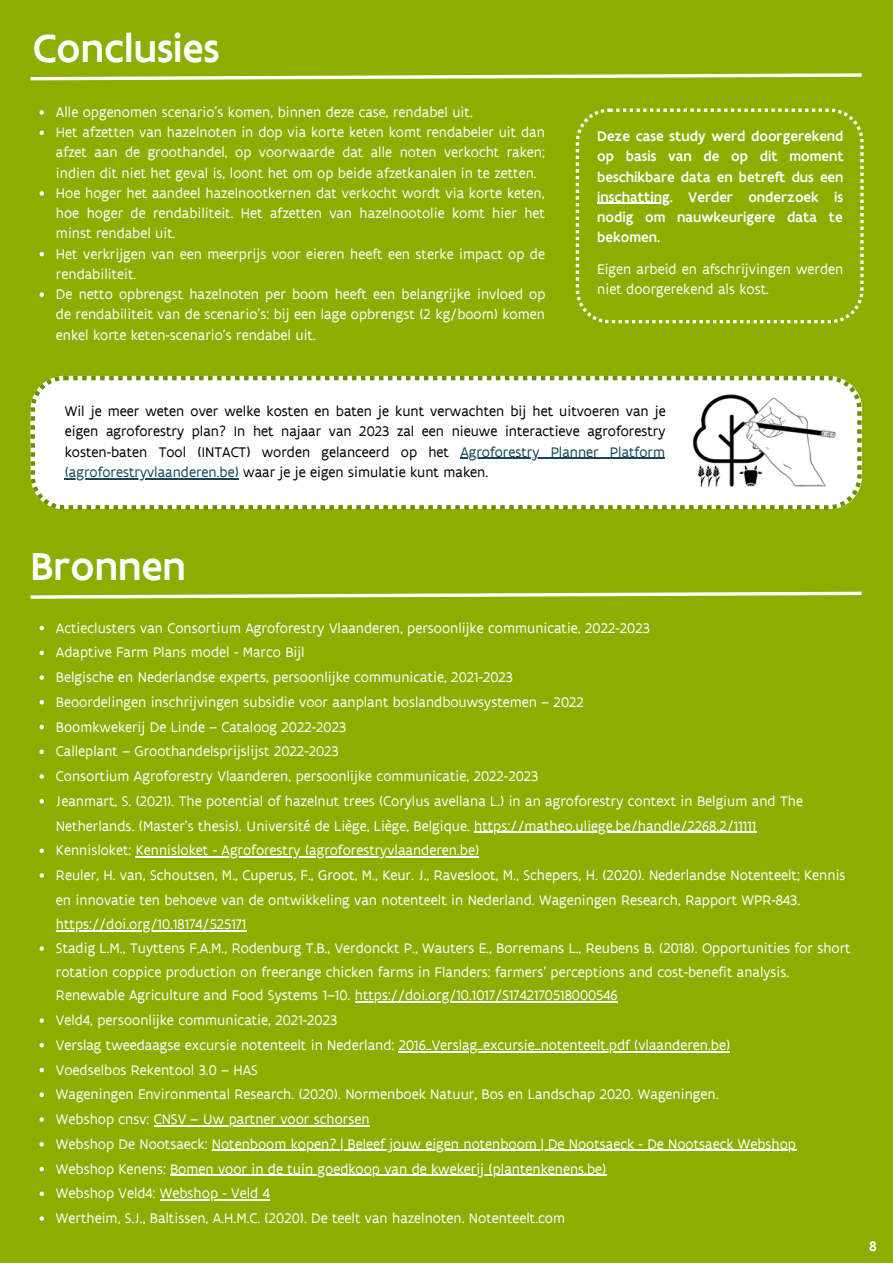
<style>
.page{position:relative;width:893px;height:1264px;background:#fff}
.page>*{position:absolute;margin:0;border:0;box-sizing:border-box;transform-origin:0 0}
.t1{font:500 42px "Flanders Art Sans";color:#fff}
.t2{font:15px/20.2px "Flanders Art Sans";color:#fff}
.t3{font:15px/20.2px "Flanders Art Sans";color:#000;text-align:justify}
.t4{font:500 15px/20.2px "Flanders Art Sans";color:#fff;text-align:justify}
.s1{color:#15465b}
</style>
<div class="page">
<div style="left:0;top:0;width:892px;height:1262px;background:#8bae00"></div>
<svg style="left:30px;top:591px;width:832px;height:8px"></svg>
<svg style="left:39px;top:626px;width:5px;height:4px"></svg>
<svg style="left:39px;top:650px;width:5px;height:5px"></svg>
<svg style="left:39px;top:675px;width:5px;height:4px"></svg>
<svg style="left:39px;top:700px;width:5px;height:4px"></svg>
<svg style="left:39px;top:724px;width:5px;height:5px"></svg>
<svg style="left:39px;top:749px;width:5px;height:5px"></svg>
<svg style="left:39px;top:774px;width:5px;height:4px"></svg>
<svg style="left:39px;top:799px;width:5px;height:4px"></svg>
<hr style="left:474px;top:831px;width:282px;height:1px;background:#fff">
<svg style="left:39px;top:848px;width:5px;height:5px"></svg>
<hr style="left:136px;top:856px;width:343px;height:1px;background:#fff">
<svg style="left:39px;top:873px;width:5px;height:4px"></svg>
<hr style="left:56px;top:930px;width:190px;height:1px;background:#fff">
<svg style="left:39px;top:946px;width:5px;height:4px"></svg>
<hr style="left:355px;top:1001px;width:262px;height:1px;background:#fff">
<svg style="left:39px;top:1018px;width:5px;height:4px"></svg>
<svg style="left:39px;top:1043px;width:5px;height:4px"></svg>
<hr style="left:398px;top:1050px;width:332px;height:2px;background:#fff">
<svg style="left:39px;top:1067px;width:5px;height:5px"></svg>
<svg style="left:39px;top:1092px;width:5px;height:5px"></svg>
<svg style="left:39px;top:1117px;width:5px;height:4px"></svg>
<hr style="left:154px;top:1125px;width:215px;height:1px;background:#fff">
<svg style="left:39px;top:1142px;width:5px;height:4px"></svg>
<hr style="left:212px;top:1149px;width:584px;height:1px;background:#fff">
<svg style="left:39px;top:1166px;width:5px;height:5px"></svg>
<hr style="left:170px;top:1174px;width:436px;height:1px;background:#fff">
<svg style="left:39px;top:1191px;width:5px;height:4px"></svg>
<hr style="left:160px;top:1199px;width:110px;height:1px;background:#fff">
<svg style="left:39px;top:1216px;width:5px;height:4px"></svg>
<svg style="left:30px;top:73px;width:832px;height:8px"></svg>
<svg style="left:575px;top:108px;width:288px;height:215px"></svg>
<hr style="left:597px;top:203px;width:72px;height:1px;background:#fff">
<svg style="left:39px;top:110px;width:5px;height:5px"></svg>
<svg style="left:39px;top:130px;width:5px;height:5px"></svg>
<svg style="left:39px;top:191px;width:5px;height:5px"></svg>
<svg style="left:39px;top:252px;width:5px;height:4px"></svg>
<svg style="left:39px;top:292px;width:5px;height:5px"></svg>
<div style="left:30px;top:376px;width:831px;height:133px;background:#fff"></div>
<hr style="left:460px;top:458px;width:205px;height:1px;background:#15465b">
<hr style="left:65px;top:478px;width:174px;height:1px;background:#15465b">
<img style="left:690px;top:390px;width:146px;height:104px">
<p class="t1" style="left:33px;top:22px;width:188px">Conclusies</p>
<p class="t2" style="left:56px;top:102px;width:418px">Alle opgenomen scenario's komen, binnen deze case, rendabel uit.</p>
<p class="t2" style="left:56px;top:122px;width:490px;text-align:justify">Het afzetten van hazelnoten in dop via korte keten komt rendabeler uit dan afzet aan de groothandel, op voorwaarde dat alle noten verkocht raken; indien dit niet het geval is, loont het om op beide afzetkanalen in te zetten.</p>
<p class="t2" style="left:56px;top:182px;width:490px;text-align:justify">Hoe hoger het aandeel hazelnootkernen dat verkocht wordt via korte keten, hoe hoger de rendabiliteit. Het afzetten van hazelnootolie komt hier het minst rendabel uit.</p>
<p class="t2" style="left:56px;top:243px;width:490px">Het verkrijgen van een meerprijs voor eieren heeft een sterke impact op de rendabiliteit.</p>
<p class="t2" style="left:56px;top:284px;width:491px;text-align:justify">De netto opbrengst hazelnoten per boom heeft een belangrijke invloed op de rendabiliteit van de scenario's: bij een lage opbrengst (2 kg/boom) komen enkel korte keten-scenario's rendabel uit.</p>
<p class="t4" style="left:597px;top:126px;width:248px">Deze case study werd doorgerekend op basis van de op dit moment beschikbare data en betreft dus een inschatting. Verder onderzoek is nodig om nauwkeurigere data te bekomen.</p>
<p class="t2" style="left:597px;top:258px;width:247px">Eigen arbeid en afschrijvingen werden niet doorgerekend als kost.</p>
<p class="t3" style="left:65px;top:401px;width:602px">Wil je meer weten over welke kosten en baten je kunt verwachten bij het uitvoeren van je eigen agroforestry plan? In het najaar van 2023 zal een nieuwe interactieve agroforestry kosten-baten Tool (INTACT) worden gelanceerd op het <span class="s1">Agroforestry Planner Platform (agroforestryvlaanderen.be)</span> waar je je eigen simulatie kunt maken.</p>
<p class="t1" style="left:30px;top:540px;width:157px">Bronnen</p>
<p class="t2" style="left:56px;top:617px;width:595px">Actieclusters van Consortium Agroforestry Vlaanderen, persoonlijke communicatie, 2022-2023</p>
<p class="t2" style="left:56px;top:642px;width:250px">Adaptive Farm Plans model - Marco Bijl</p>
<p class="t2" style="left:56px;top:666px;width:458px">Belgische en Nederlandse experts, persoonlijke communicatie, 2021-2023</p>
<p class="t2" style="left:56px;top:691px;width:529px">Beoordelingen inschrijvingen subsidie voor aanplant boslandbouwsystemen – 2022</p>
<p class="t2" style="left:56px;top:716px;width:292px">Boomkwekerij De Linde – Cataloog 2022-2023</p>
<p class="t2" style="left:56px;top:741px;width:284px">Calleplant – Groothandelsprijslijst 2022-2023</p>
<p class="t2" style="left:56px;top:765px;width:484px">Consortium Agroforestry Vlaanderen, persoonlijke communicatie, 2022-2023</p>
<p class="t2" style="left:56px;top:788px;width:748px;line-height:24.8px">Jeanmart, S. (2021). The potential of hazelnut trees (Corylus avellana L.) in an agroforestry context in Belgium and The<br>Netherlands. (Master's thesis). Université de Liège, Liège, Belgique. https://matheo.uliege.be/handle/2268.2/11111</p>
<p class="t2" style="left:56px;top:839px;width:424px">Kennisloket: Kennisloket - Agroforestry (agroforestryvlaanderen.be)</p>
<p class="t2" style="left:56px;top:862px;width:791px;line-height:24.8px">Reuler, H. van, Schoutsen, M., Cuperus, F., Groot, M., Keur. J., Ravesloot, M., Schepers, H. (2020). Nederlandse Notenteelt; Kennis en innovatie ten behoeve van de ontwikkeling van notenteelt in Nederland. Wageningen Research, Rapport WPR-843. https://doi.org/10.18174/525171</p>
<p class="t2" style="left:56px;top:936px;width:796px;line-height:23.5px">Stadig L.M., Tuyttens F.A.M., Rodenburg T.B., Verdonckt P., Wauters E., Borremans L., Reubens B. (2018). Opportunities for short rotation coppice production on freerange chicken farms in Flanders: farmers’ perceptions and cost-benefit analysis.<br>Renewable Agriculture and Food Systems 1–10. https://doi.org/10.1017/S1742170518000546</p>
<p class="t2" style="left:56px;top:1009px;width:283px">Veld4, persoonlijke communicatie, 2021-2023</p>
<p class="t2" style="left:56px;top:1034px;width:675px">Verslag tweedaagse excursie notenteelt in Nederland: 2016_Verslag_excursie_notenteelt.pdf (vlaanderen.be)</p>
<p class="t2" style="left:56px;top:1059px;width:203px">Voedselbos Rekentool 3.0 – HAS</p>
<p class="t2" style="left:56px;top:1083px;width:664px">Wageningen Environmental Research. (2020). Normenboek Natuur, Bos en Landschap 2020. Wageningen.</p>
<p class="t2" style="left:56px;top:1108px;width:315px">Webshop cnsv: CNSV – Uw partner voor schorsen</p>
<p class="t2" style="left:56px;top:1133px;width:741px">Webshop De Nootsaeck: Notenboom kopen? | Beleef jouw eigen notenboom | De Nootsaeck - De Nootsaeck Webshop</p>
<p class="t2" style="left:56px;top:1158px;width:552px">Webshop Kenens: Bomen voor in de tuin goedkoop van de kwekerij (plantenkenens.be)</p>
<p class="t2" style="left:56px;top:1182px;width:215px">Webshop Veld4: Webshop - Veld 4</p>
<p class="t2" style="left:56px;top:1207px;width:510px">Wertheim, S.J., Baltissen, A.H.M.C. (2020). De teelt van hazelnoten. Notenteelt.com</p>
<p class="t4" style="left:869px;top:1235px;width:9px">8</p>
</div>
